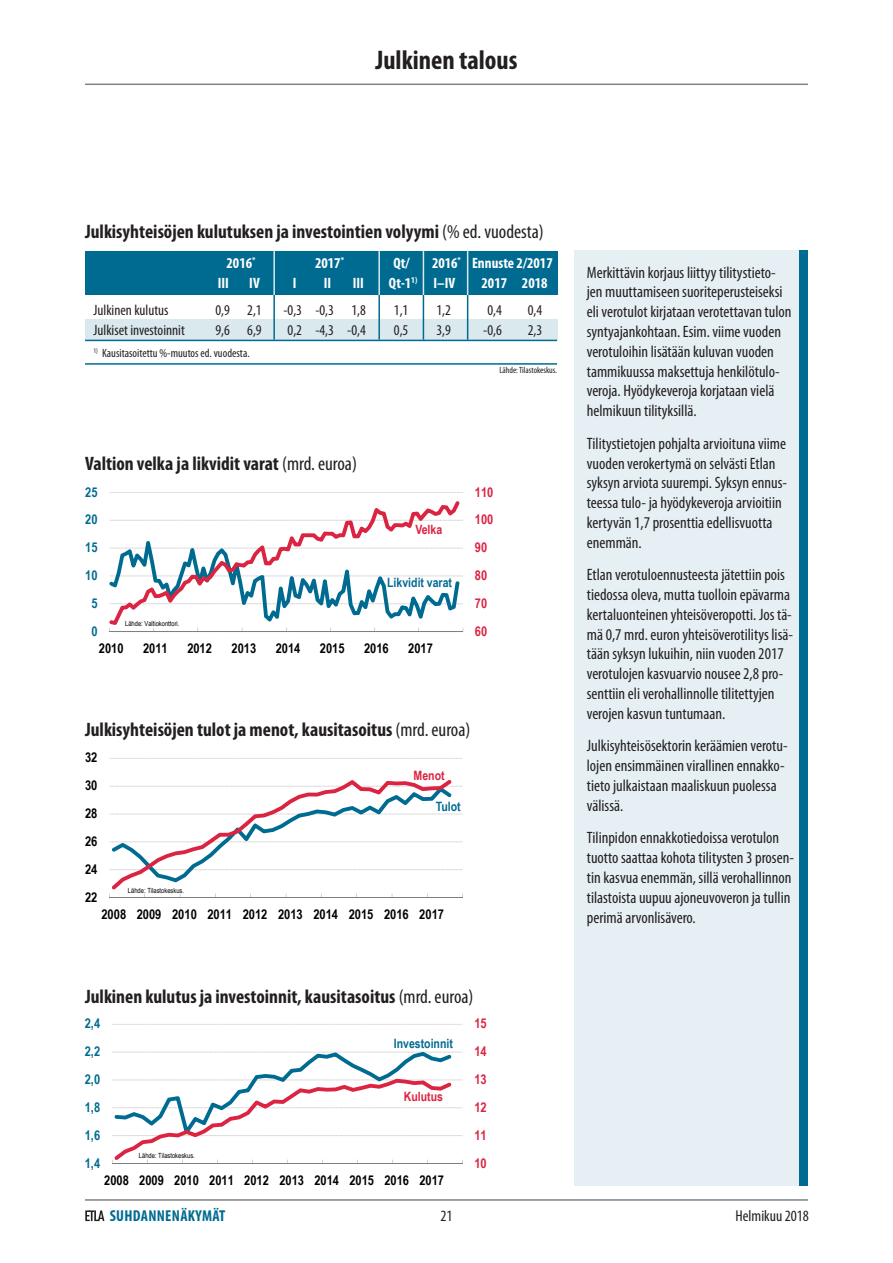
<style>
.page{position:relative;width:893px;height:1263px;background:#fff}
.page>*{position:absolute;margin:0;border:0;box-sizing:border-box;transform-origin:0 0}
.Ylätunniste__otsikko{font:700 condensed 27px "Myriad Pro";color:#231f20}
.Kuvio_ja_taulukko_ot{font:700 condensed 19.5px "Myriad Pro";color:#231f20}
.Leipäteksti__sininen{font:condensed 16.5px/19.8px "Myriad Pro";color:#231f20}
.t1{font:700 condensed 15.9px "Myriad Pro";letter-spacing:.02em;color:#006b91}
.t2{font:condensed 15.75px "Myriad Pro";color:#231f20}
.Taulukko__teksti{font:condensed 15px "Myriad Pro";color:#231f20}
.Taulukko__otsikkkopa{font:700 condensed 15px "Myriad Pro";color:#fff}
.t3{font:700 13.5px "Arial Narrow";color:#000}
.t4{font:700 13.5px "Arial Narrow";color:#006b91}
.t5{font:700 13.5px "Arial Narrow";color:#db2342}
.t6{font:700 12.9px "Arial Narrow";color:#006b91}
.t7{font:700 12.9px "Arial Narrow";color:#db2342}
.Taulukko__teksti-2{font:condensed 12px "Myriad Pro";color:#231f20}
.Taulukko__lähde{font:condensed 9px "Myriad Pro";color:#231f20}
.t8{font:7.05px "Arial Narrow";color:#000}
.s1{font-weight:400}
</style>
<div class="page">
<hr style="left:85px;top:84px;width:723px;height:1px;background:#808285">
<hr style="left:85px;top:1199px;width:723px;height:2px;background:#808285">
<svg style="left:85px;top:1210px;width:20px;height:12px"></svg>
<div style="left:574px;top:250px;width:234px;height:936px;background:#e6f0f4"></div>
<div style="left:799px;top:250px;width:9px;height:936px;background:#006b91"></div>
<svg style="left:109px;top:492px;width:354px;height:1px"></svg>
<hr style="left:109px;top:632px;width:354px;height:1px;background:#7f7f7f">
<svg style="left:109px;top:501px;width:355px;height:131px"></svg>
<svg style="left:112px;top:1024px;width:350px;height:140px"></svg>
<hr style="left:112px;top:1164px;width:350px;height:1px;background:#7f7f7f">
<svg style="left:112px;top:1052px;width:340px;height:112px"></svg>
<svg style="left:109px;top:758px;width:354px;height:140px"></svg>
<hr style="left:109px;top:898px;width:354px;height:1px;background:#7f7f7f">
<svg style="left:109px;top:780px;width:343px;height:118px"></svg>
<div style="left:85px;top:251px;width:472px;height:44px;background:#006b91"></div>
<div style="left:85px;top:319px;width:472px;height:21px;background:#d9e9ee"></div>
<hr style="left:85px;top:363px;width:472px;height:2px;background:#006b91">
<hr style="left:273px;top:251px;width:2px;height:44px;background:#d9e9ee">
<hr style="left:273px;top:295px;width:2px;height:45px;background:#006b91">
<hr style="left:423px;top:251px;width:1px;height:44px;background:#d9e9ee">
<hr style="left:423px;top:295px;width:1px;height:45px;background:#006b91">
<hr style="left:467px;top:251px;width:1px;height:44px;background:#d9e9ee">
<hr style="left:467px;top:295px;width:1px;height:45px;background:#006b91">
<hr style="left:378px;top:251px;width:2px;height:44px;background:#d9e9ee">
<hr style="left:378px;top:295px;width:2px;height:45px;background:#006b91">
<hr style="left:85px;top:340px;width:472px;height:1px;background:#006b91">
<p class="Ylätunniste__otsikko" style="left:375px;top:43px;width:144px">Julkinen talous</p>
<p class="Kuvio_ja_taulukko_ot" style="left:85px;top:219px;width:460px">Julkisyhteisöjen kulutuksen ja investointien volyymi <span class="s1">(% ed. vuodesta)</span></p>
<p class="Taulukko__otsikkkopa" style="left:227px;top:254px;width:30px">2016<sup>*</sup></p>
<p class="Taulukko__otsikkkopa" style="left:315px;top:254px;width:30px">2017<sup>*</sup></p>
<p class="Taulukko__otsikkkopa" style="left:393px;top:254px;width:18px">Qt/</p>
<p class="Taulukko__otsikkkopa" style="left:432px;top:254px;width:122px">2016<sup>*</sup> Ennuste 2/2017</p>
<p class="Taulukko__otsikkkopa" style="left:218px;top:274px;width:13px">III</p>
<p class="Taulukko__otsikkkopa" style="left:249px;top:274px;width:12px">IV</p>
<p class="Taulukko__otsikkkopa" style="left:293px;top:274px;width:5px">I</p>
<p class="Taulukko__otsikkkopa" style="left:324px;top:274px;width:9px">II</p>
<p class="Taulukko__otsikkkopa" style="left:353px;top:274px;width:13px">III</p>
<p class="Taulukko__otsikkkopa" style="left:389px;top:274px;width:68px">Qt-1<sup>1)</sup> I–IV</p>
<p class="Taulukko__otsikkkopa" style="left:482px;top:274px;width:67px">2017 2018</p>
<p class="Taulukko__teksti" style="left:94px;top:301px;width:77px">Julkinen kulutus</p>
<p class="Taulukko__teksti" style="left:215px;top:301px;width:48px">0,9 2,1</p>
<p class="Taulukko__teksti" style="left:283px;top:301px;width:84px">-0,3 -0,3 1,8</p>
<p class="Taulukko__teksti" style="left:394px;top:301px;width:16px">1,1</p>
<p class="Taulukko__teksti" style="left:436px;top:301px;width:16px">1,2</p>
<p class="Taulukko__teksti" style="left:487px;top:301px;width:16px">0,4</p>
<p class="Taulukko__teksti" style="left:528px;top:301px;width:16px">0,4</p>
<p class="Taulukko__teksti" style="left:94px;top:321px;width:93px">Julkiset investoinnit</p>
<p class="Taulukko__teksti" style="left:215px;top:321px;width:48px">9,6 6,9</p>
<p class="Taulukko__teksti" style="left:288px;top:321px;width:80px">0,2 -4,3 -0,4</p>
<p class="Taulukko__teksti" style="left:394px;top:321px;width:16px">0,5</p>
<p class="Taulukko__teksti" style="left:436px;top:321px;width:16px">3,9</p>
<p class="Taulukko__teksti" style="left:483px;top:321px;width:20px">-0,6</p>
<p class="Taulukko__teksti" style="left:528px;top:321px;width:16px">2,3</p>
<p class="Taulukko__teksti-2" style="left:94px;top:346px;width:158px"><sup>1)</sup> Kausitasoitettu %-muutos ed. vuodesta.</p>
<p class="Taulukko__lähde" style="left:499px;top:365px;width:59px">Lähde: Tilastokeskus.</p>
<p class="Kuvio_ja_taulukko_ot" style="left:85px;top:451px;width:273px">Valtion velka ja likvidit varat <span class="s1">(mrd. euroa)</span></p>
<p class="t4" style="left:85px;top:481px;width:14px">25</p>
<p class="t4" style="left:85px;top:509px;width:14px">20</p>
<p class="t4" style="left:85px;top:537px;width:14px">15</p>
<p class="t4" style="left:85px;top:565px;width:14px">10</p>
<p class="t4" style="left:91px;top:593px;width:8px">5</p>
<p class="t4" style="left:91px;top:621px;width:8px">0</p>
<p class="t8" style="left:125px;top:618px;width:56px">Lähde: Valtiokonttori.</p>
<p class="t7" style="left:415px;top:520px;width:28px">Velka</p>
<p class="t6" style="left:387px;top:573px;width:66px">Likvidit varat</p>
<p class="t3" style="left:99px;top:638px;width:26px">2010</p>
<p class="t3" style="left:143px;top:638px;width:26px">2011</p>
<p class="t3" style="left:187px;top:638px;width:26px">2012</p>
<p class="t3" style="left:232px;top:638px;width:26px">2013</p>
<p class="t3" style="left:276px;top:638px;width:26px">2014</p>
<p class="t3" style="left:320px;top:638px;width:26px">2015</p>
<p class="t3" style="left:364px;top:638px;width:26px">2016</p>
<p class="t3" style="left:408px;top:638px;width:26px">2017</p>
<p class="t5" style="left:475px;top:481px;width:20px">110</p>
<p class="t5" style="left:475px;top:509px;width:20px">100</p>
<p class="t5" style="left:475px;top:537px;width:14px">90</p>
<p class="t5" style="left:475px;top:565px;width:14px">80</p>
<p class="t5" style="left:475px;top:593px;width:14px">70</p>
<p class="t5" style="left:475px;top:621px;width:14px">60</p>
<p class="Kuvio_ja_taulukko_ot" style="left:85px;top:717px;width:387px">Julkisyhteisöjen tulot ja menot, kausitasoitus <span class="s1">(mrd. euroa)</span></p>
<p class="t3" style="left:85px;top:747px;width:14px">32</p>
<p class="t3" style="left:85px;top:775px;width:14px">30</p>
<p class="t3" style="left:85px;top:803px;width:14px">28</p>
<p class="t3" style="left:85px;top:831px;width:14px">26</p>
<p class="t3" style="left:85px;top:859px;width:14px">24</p>
<p class="t3" style="left:85px;top:887px;width:14px">22</p>
<p class="t8" style="left:128px;top:885px;width:58px">Lähde: Tilastokeskus.</p>
<p class="t7" style="left:414px;top:765px;width:33px">Menot</p>
<p class="t6" style="left:436px;top:796px;width:27px">Tulot</p>
<p class="t3" style="left:101px;top:904px;width:344px">2008 2009 2010 2011 2012 2013 2014 2015 2016 2017</p>
<p class="Kuvio_ja_taulukko_ot" style="left:85px;top:984px;width:390px">Julkinen kulutus ja investoinnit, kausitasoitus <span class="s1">(mrd. euroa)</span></p>
<p class="t4" style="left:85px;top:1013px;width:17px">2,4</p>
<p class="t5" style="left:474px;top:1013px;width:14px">15</p>
<p class="t4" style="left:85px;top:1041px;width:17px">2,2</p>
<p class="t6" style="left:394px;top:1033px;width:61px">Investoinnit</p>
<p class="t5" style="left:474px;top:1041px;width:14px">14</p>
<p class="t4" style="left:85px;top:1069px;width:17px">2,0</p>
<p class="t5" style="left:474px;top:1069px;width:14px">13</p>
<p class="t4" style="left:85px;top:1097px;width:17px">1,8</p>
<p class="t7" style="left:404px;top:1087px;width:41px">Kulutus</p>
<p class="t5" style="left:474px;top:1097px;width:14px">12</p>
<p class="t4" style="left:85px;top:1125px;width:17px">1,6</p>
<p class="t5" style="left:474px;top:1125px;width:14px">11</p>
<p class="t4" style="left:85px;top:1153px;width:17px">1,4</p>
<p class="t8" style="left:139px;top:1150px;width:57px">Lähde: Tilastokeskus.</p>
<p class="t5" style="left:474px;top:1153px;width:14px">10</p>
<p class="t3" style="left:104px;top:1170px;width:341px">2008 2009 2010 2011 2012 2013 2014 2015 2016 2017</p>
<p class="Leipäteksti__sininen" style="left:587px;top:262px;width:206px">Merkittävin korjaus liittyy tilitystieto&shy;jen muuttamiseen suoriteperusteiseksi eli verotulot kirjataan verotettavan tulon syntyajankohtaan. Esim. viime vuoden verotuloihin lisätään kuluvan vuoden tammikuussa maksettuja henkilötulo&shy;veroja. Hyödykeveroja korjataan vielä helmikuun tilityksillä.</p>
<p class="Leipäteksti__sininen" style="left:587px;top:433px;width:202px">Tilitystietojen pohjalta arvioituna viime vuoden verokertymä on selvästi Etlan syksyn arviota suurempi. Syksyn ennus&shy;teessa tulo- ja hyödykeveroja arvioitiin kertyvän 1,7 prosenttia edellisvuotta enemmän.</p>
<p class="Leipäteksti__sininen" style="left:587px;top:565px;width:208px">Etlan verotuloennusteesta jätettiin pois tiedossa oleva, mutta tuolloin epävarma kertaluonteinen yhteisöveropotti. Jos tä&shy;mä 0,7 mrd. euron yhteisöverotilitys lisä&shy;tään syksyn lukuihin, niin vuoden 2017 verotulojen kasvuarvio nousee 2,8 pro&shy;senttiin eli verohallinnolle tilitettyjen verojen kasvun tuntumaan.</p>
<p class="Leipäteksti__sininen" style="left:587px;top:736px;width:202px">Julkisyhteisösektorin keräämien verotu&shy;lojen ensimmäinen virallinen ennakko&shy;tieto julkaistaan maaliskuun puolessa välissä.</p>
<p class="Leipäteksti__sininen" style="left:587px;top:828px;width:209px">Tilinpidon ennakkotiedoissa verotulon tuotto saattaa kohota tilitysten 3 prosen&shy;tin kasvua enemmän, sillä verohallinnon tilastoista uupuu ajoneuvoveron ja tullin perimä arvonlisävero.</p>
<p class="t1" style="left:110px;top:1206px;width:117px">SUHDANNENÄKYMÄT</p>
<p class="t2" style="left:440px;top:1206px;width:14px">21</p>
<p class="t2" style="left:736px;top:1206px;width:75px">Helmikuu 2018</p>
</div>
